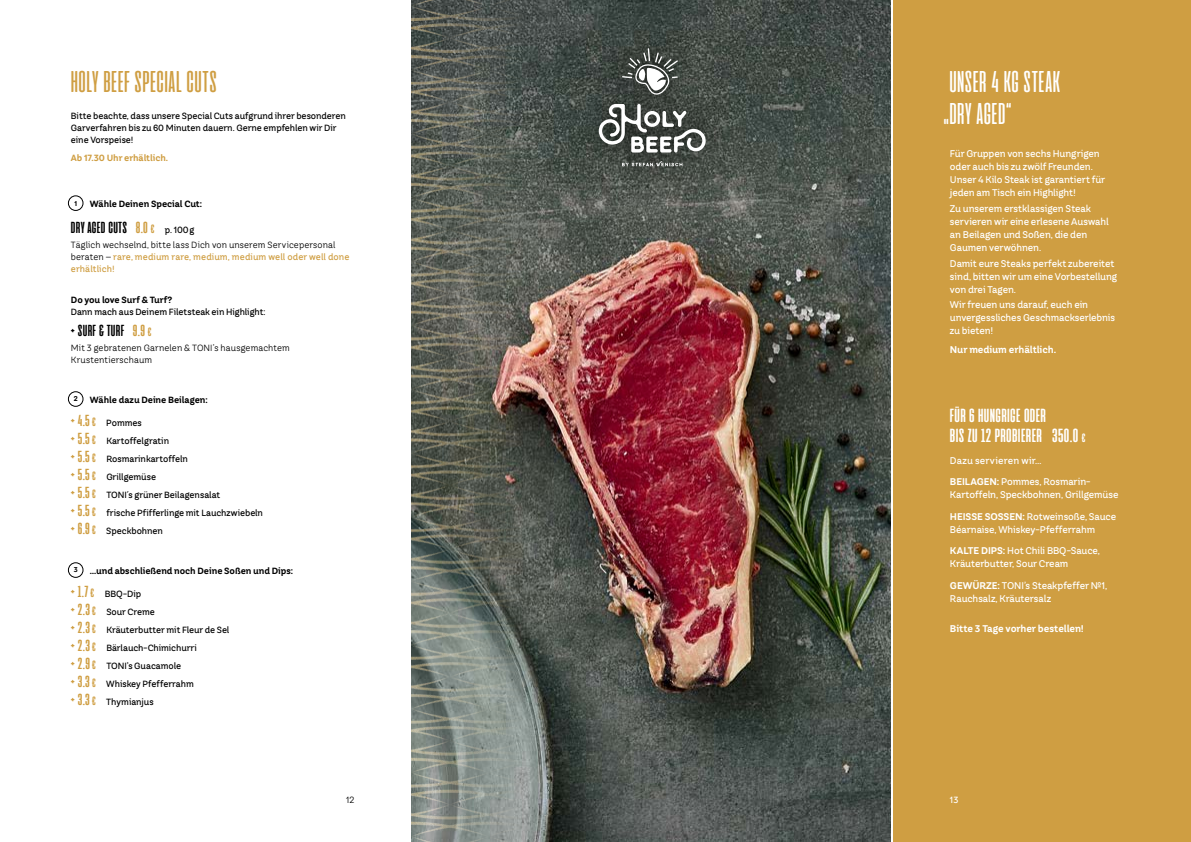
<style>
.page{position:relative;width:1191px;height:842px;background:#fff}
.page>*{position:absolute;margin:0;border:0;box-sizing:border-box;transform-origin:0 0}
.t1{font:30px/32px "Cinematografica";letter-spacing:.02em;color:#fff}
.t2{font:30px "Cinematografica";letter-spacing:.015em;color:#cf9e42}
.t3{font:700 19px/20px "Cinematografica";letter-spacing:.02em;color:#fff}
.t4{font:700 16px "Cinematografica";letter-spacing:.02em;color:#000}
.t5{font:500 9.8px/13px "TT Hazelnuts";letter-spacing:-.01em;color:#fff}
.t6{font:700 9.8px "TT Hazelnuts";letter-spacing:-.01em;color:#fff}
.t7{font:500 9px/18px "TT Hazelnuts";letter-spacing:-.01em;color:#000}
.t8{font:9px/12px "TT Hazelnuts";letter-spacing:.01em;color:#000}
.t9{font:700 9px "TT Hazelnuts";letter-spacing:-.01em;color:#000}
.t10{font:700 9px "TT Hazelnuts";letter-spacing:-.01em;color:#cf9e42}
.t11{font:500 9px "TT Hazelnuts";color:#fff}
.t12{font:700 7px "TT Hazelnuts";color:#000}
.s1{color:#cf9e42}
.s2{font-size:12px;color:#cf9e42}
.s3{font-family:"TT Hazelnuts";font-weight:500;font-size:9px}
.s4{font-weight:500;color:#cf9e42}
.s5{font-family:"Cinematografica";font-weight:700;font-size:16px;color:#cf9e42}
.s6{font-family:"Cinematografica";font-weight:700;font-size:12px;color:#cf9e42}
.s7{font-size:12px}
.s8{font-weight:700}
</style>
<div class="page">
<div style="left:893px;top:0;width:298px;height:842px;background:#cf9e42"></div>
<img style="left:524px;top:0;width:366px;height:842px">
<img style="left:411px;top:0;width:113px;height:842px">
<div style="left:68px;top:195px;width:15px;height:16px;border:1px solid #000;border-radius:50%"></div>
<div style="left:68px;top:391px;width:15px;height:16px;border:1px solid #000;border-radius:50%"></div>
<div style="left:68px;top:562px;width:15px;height:16px;border:1px solid #000;border-radius:50%"></div>
<div style="left:515px;top:0;width:271px;height:249px;background:#000;opacity:.5"></div>
<div style="left:580px;top:32px;width:144px;height:153px;background:#000;opacity:.75"></div>
<svg style="left:622px;top:161px;width:60px;height:5px"></svg>
<svg style="left:598px;top:104px;width:108px;height:49px"></svg>
<svg style="left:622px;top:48px;width:56px;height:47px"></svg>
<h1 class="t2" style="left:71px;top:66px;width:147px">HOLY BEEF SPECIAL CUTS</h1>
<h1 class="t1" style="left:943px;top:65px;width:118px">UNSER 4 KG STEAK „DRY AGED“</h1>
<p class="t7" style="left:71px;top:110px;width:276px;line-height:12px">Bitte beachte, dass unsere Special Cuts aufgrund ihrer besonderen<br>Garverfahren bis zu 60 Minuten dauern. Gerne empfehlen wir Dir eine Vorspeise!</p>
<p class="t10" style="left:71px;top:152px;width:99px">Ab 17.30 Uhr erhältlich.</p>
<p class="t9" style="left:90px;top:198px;width:114px">Wähle Deinen Special Cut:</p>
<h3 class="t4" style="left:71px;top:219px;width:125px">DRY AGED CUTS <span class="s1">8.O</span> <span class="s2">€</span> <span class="s3">p. 100g</span></h3>
<p class="t8" style="left:71px;top:239px;width:280px">Täglich wechselnd, bitte lass Dich von unserem Servicepersonal beraten – <span class="s4">rare, medium rare, medium, medium well oder well done erhältlich!</span></p>
<p class="t9" style="left:71px;top:294px;width:103px">Do you love Surf &amp; Turf?</p>
<p class="t7" style="left:71px;top:303px;width:196px">Dann mach aus Deinem Filetsteak ein Highlight:</p>
<h3 class="t4" style="left:71px;top:322px;width:82px">+ SURF &amp; TURF <span class="s1">9.9</span> <span class="s2">€</span></h3>
<p class="t8" style="left:71px;top:342px;width:221px">Mit 3 gebratenen Garnelen &amp; TONI’s hausgemachtem<br>Krustentierschaum</p>
<p class="t9" style="left:90px;top:393px;width:119px">Wähle dazu Deine Beilagen:</p>
<p class="t7" style="left:71px;top:414px;width:194px"><span class="s5">+ 4.5</span> <span class="s6">€</span> Pommes<br><span class="s5">+ 5.5</span> <span class="s6">€</span> Kartoffelgratin<br><span class="s5">+ 5.5</span> <span class="s6">€</span> Rosmarinkartoffeln<br><span class="s5">+ 5.5</span> <span class="s6">€</span> Grillgemüse<br><span class="s5">+ 5.5</span> <span class="s6">€</span> TONI´s grüner Beilagensalat<br><span class="s5">+ 5.5</span> <span class="s6">€</span> frische Pfifferlinge mit Lauchzwiebeln <span class="s5">+ 6.9</span> <span class="s6">€</span> Speckbohnen</p>
<p class="t9" style="left:90px;top:564px;width:205px">...und abschließend noch Deine Soßen und Dips:</p>
<p class="t7" style="left:71px;top:585px;width:160px"><span class="s5">+ 1.7</span> <span class="s6">€</span> BBQ-Dip<br><span class="s5">+ 2.3</span> <span class="s6">€</span> Sour Creme<br><span class="s5">+ 2.3</span> <span class="s6">€</span> Kräuterbutter mit Fleur de Sel <span class="s5">+ 2.3</span> <span class="s6">€</span> Bärlauch-Chimichurri<br><span class="s5">+ 2.9</span> <span class="s6">€</span> TONI’s Guacamole<br><span class="s5">+ 3.3</span> <span class="s6">€</span> Whiskey Pfefferrahm<br><span class="s5">+ 3.3</span> <span class="s6">€</span> Thymianjus</p>
<p class="t5" style="left:950px;top:147px;width:157px">Für Gruppen von sechs Hungrigen oder auch bis zu zwölf Freunden.<br>Unser 4 Kilo Steak ist garantiert für jeden am Tisch ein Highlight!</p>
<p class="t5" style="left:950px;top:202px;width:160px">Zu unserem erstklassigen Steak servieren wir eine erlesene Auswahl an Beilagen und Soßen, die den<br>Gaumen verwöhnen.</p>
<p class="t5" style="left:950px;top:256px;width:169px">Damit eure Steaks perfekt zubereitet sind, bitten wir um eine Vorbestellung von drei Tagen.</p>
<p class="t5" style="left:950px;top:298px;width:167px">Wir freuen uns darauf, euch ein unvergessliches Geschmackserlebnis zu bieten!</p>
<p class="t6" style="left:950px;top:343px;width:108px">Nur medium erhältlich.</p>
<p class="t12" style="left:74px;top:198px;width:4px">1</p>
<p class="t12" style="left:74px;top:394px;width:5px">2</p>
<h2 class="t3" style="left:950px;top:406px;width:137px">FÜR 6 HUNGRIGE ODER<br>BIS ZU 12 PROBIERER 35O.O <span class="s7">€</span></h2>
<p class="t5" style="left:950px;top:449px;width:142px;line-height:21.5px">Dazu servieren wir...<br><span class="s8">BEILAGEN:</span> Pommes, Rosmarin-</p>
<p class="t5" style="left:950px;top:484px;width:170px;line-height:21.5px">Kartoffeln, Speckbohnen, Grillgemüse<br><span class="s8">HEISSE SOSSEN:</span> Rotweinsoße, Sauce</p>
<p class="t5" style="left:950px;top:518px;width:152px;line-height:21.5px">Béarnaise, Whiskey-Pfefferrahm<br><span class="s8">KALTE DIPS:</span> Hot Chili BBQ-Sauce,</p>
<p class="t5" style="left:950px;top:553px;width:159px;line-height:21.5px">Kräuterbutter, Sour Cream<br><span class="s8">GEWÜRZE:</span> TONI’s Steakpfeffer No.1,</p>
<p class="t5" style="left:950px;top:592px;width:103px">Rauchsalz, Kräutersalz</p>
<p class="t6" style="left:950px;top:622px;width:135px">Bitte 3 Tage vorher bestellen!</p>
<p class="t12" style="left:74px;top:565px;width:5px">3</p>
<p class="t8" style="left:346px;top:793px;width:10px">12</p>
<p class="t11" style="left:950px;top:793px;width:10px">13</p>
</div>
